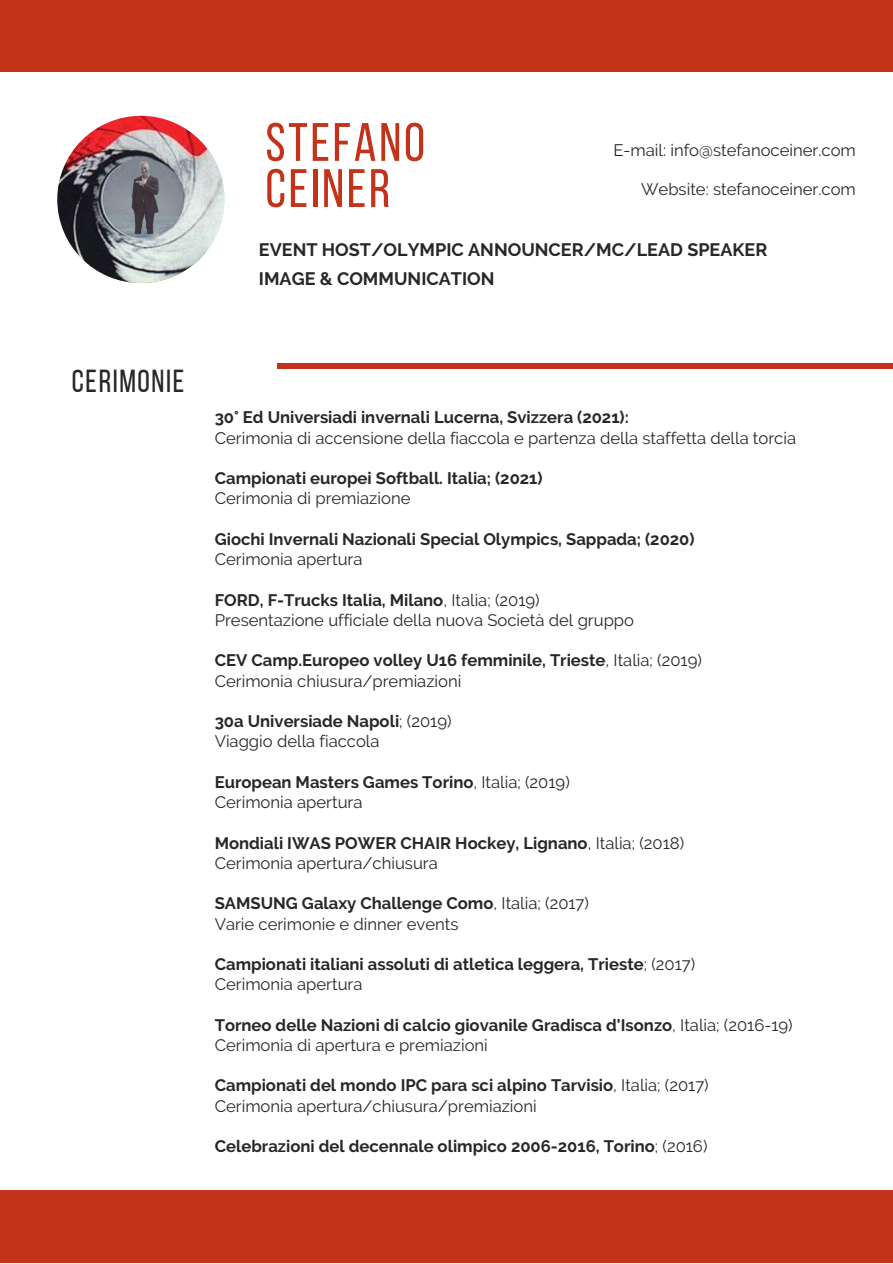
<style>
.page{position:relative;width:893px;height:1264px;background:#fff}
.page>*{position:absolute;margin:0;border:0;box-sizing:border-box;transform-origin:0 0}
.t1{font:54px/46px "Bebas Neue";letter-spacing:.05em;color:#c2331a}
.t2{font:31.8px "Bebas Neue";letter-spacing:.05em;color:#272727}
.t3{font:700 18px/29.2px "Raleway";color:#272727}
.t4{font:16.65px/20.2px "Raleway";color:#272727}
.t5{font:700 16.65px/20.2px "Raleway";color:#272727}
.s1{font-weight:700}
.s2{font-weight:400}
</style>
<div class="page">
<div style="left:277px;top:363px;width:615px;height:5px;background:#c2331a"></div>
<div style="left:0;top:1190px;width:892px;height:72px;background:#c2331a"></div>
<div style="left:0;top:0;width:892px;height:71px;background:#c2331a"></div>
<img style="left:57px;top:116px;width:167px;height:167px;border-radius:50%">
<h1 class="t1" style="left:265px;top:124px;width:161px">STEFANO<br>CEINER</h1>
<p class="t3" style="left:259px;top:235px;width:510px">EVENT HOST/OLYMPIC ANNOUNCER/MC/LEAD SPEAKER<br>IMAGE &amp; COMMUNICATION</p>
<p class="t4" style="left:613px;top:140px;width:244px">E-mail: info@stefanoceiner.com</p>
<p class="t4" style="left:641px;top:179px;width:216px">Website: stefanoceiner.com</p>
<h2 class="t2" style="left:72px;top:368px;width:114px">CERIMONIE</h2>
<p class="t5" style="left:215px;top:407px;width:415px">30° Ed Universiadi invernali Lucerna, Svizzera (2021):</p>
<p class="t4" style="left:215px;top:427px;width:583px">Cerimonia di accensione della fiaccola e partenza della staffetta della torcia</p>
<p class="t5" style="left:215px;top:468px;width:329px">Campionati europei Softball. Italia; (2021)</p>
<p class="t4" style="left:215px;top:488px;width:197px">Cerimonia di premiazione</p>
<p class="t5" style="left:215px;top:529px;width:481px">Giochi Invernali Nazionali Special Olympics, Sappada; (2020)</p>
<p class="t4" style="left:215px;top:549px;width:149px">Cerimonia apertura</p>
<p class="t4" style="left:215px;top:589px;width:421px"><span class="s1">FORD, F-Trucks Italia, Milano</span>, Italia; (2019)<br>Presentazione ufficiale della nuova Società del gruppo</p>
<p class="t4" style="left:215px;top:650px;width:488px"><span class="s1">CEV Camp.Europeo volley U16 femminile, Trieste</span>, Italia; (2019)<br>Cerimonia chiusura/premiazioni</p>
<p class="t4" style="left:215px;top:711px;width:238px"><span class="s1">30a Universiade Napoli</span>; (2019)<br>Viaggio della fiaccola</p>
<p class="t4" style="left:215px;top:771px;width:356px"><span class="s1">European Masters Games Torino</span>, Italia; (2019)<br>Cerimonia apertura</p>
<p class="t4" style="left:215px;top:832px;width:471px"><span class="s1">Mondiali IWAS POWER CHAIR Hockey, Lignano</span>, Italia; (2018)<br>Cerimonia apertura/chiusura</p>
<p class="t4" style="left:215px;top:893px;width:376px"><span class="s1">SAMSUNG Galaxy Challenge Como</span>, Italia; (2017)<br>Varie cerimonie e dinner events</p>
<p class="t5" style="left:215px;top:954px;width:482px">Campionati italiani assoluti di atletica leggera, Trieste<span class="s2">; (2017)<br>Cerimonia apertura</span></p>
<p class="t5" style="left:215px;top:1014px;width:579px">Torneo delle Nazioni di calcio giovanile Gradisca d'Isonzo<span class="s2">, Italia; (2016-19)<br>Cerimonia di apertura e premiazioni</span></p>
<p class="t4" style="left:215px;top:1075px;width:495px"><span class="s1">Campionati del mondo IPC para sci alpino Tarvisio</span>, Italia; (2017)<br>Cerimonia apertura/chiusura/premiazioni</p>
<p class="t5" style="left:215px;top:1136px;width:494px">Celebrazioni del decennale olimpico 2006-2016, Torino<span class="s2">; (2016)</span></p>
</div>
